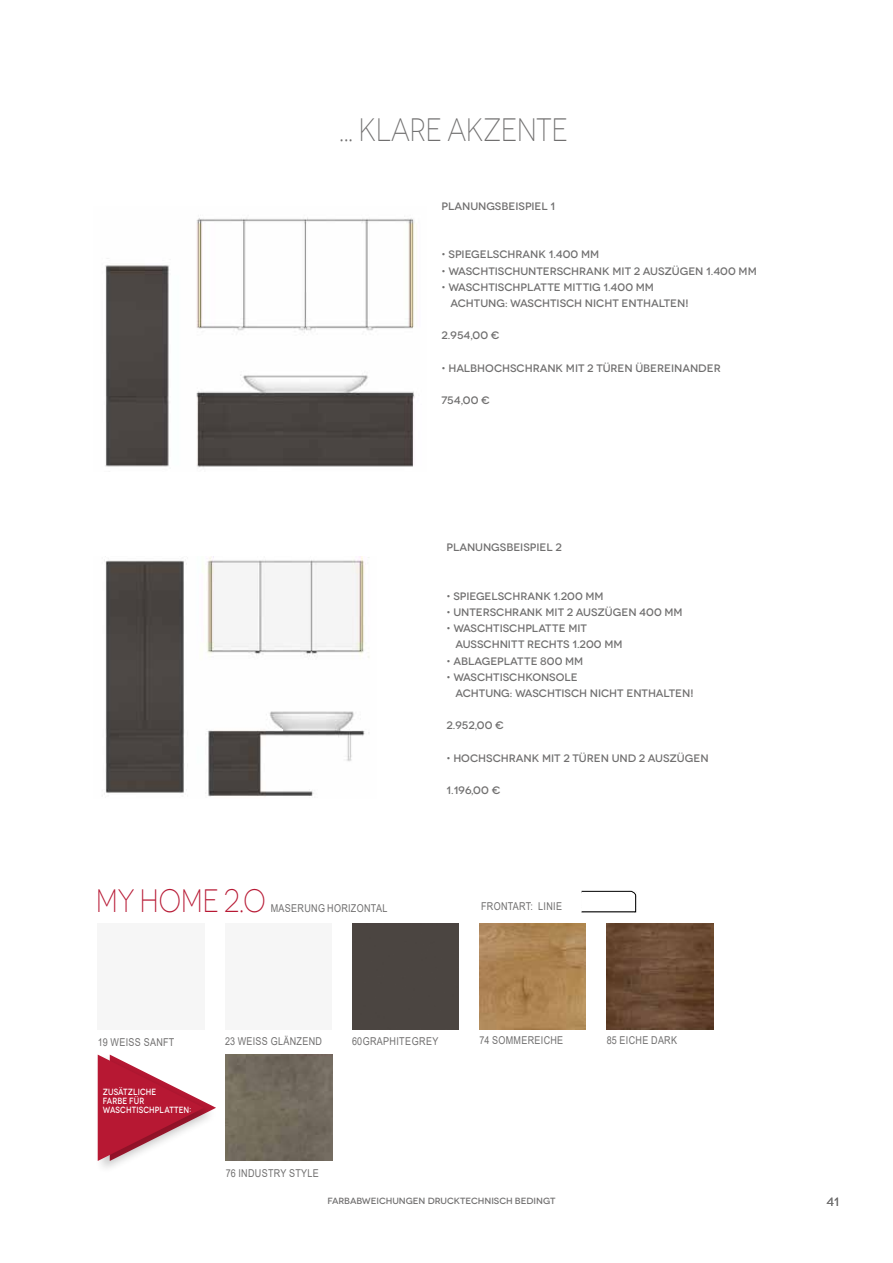
<style>
.page{position:relative;width:893px;height:1263px;background:#fff}
.page>*{position:absolute;margin:0;border:0;box-sizing:border-box;transform-origin:0 0}
.t1{font:300 32.4px "Novecentowide";letter-spacing:-.025em;color:#706f6f;scale:.83 1}
.t2{font:300 32.4px "Novecentowide";letter-spacing:-.01em;color:#b71833;scale:.83 1}
.t3{font:12px "Novecentowide";color:#706f6f}
.t4{font:500 10.8px/16.2px "Novecentowide";color:#706f6f}
.t5{font:10.8px "Arial";letter-spacing:.035em;color:#706f6f;scale:.83 1}
.t6{font:500 9px/9px "Novecentowide";letter-spacing:.015em;color:#fff;scale:.83 1}
.t7{font:500 9px "Novecentowide";letter-spacing:-.005em;color:#706f6f}
</style>
<div class="page">
<img style="left:105px;top:217px;width:310px;height:250px">
<img style="left:104px;top:556px;width:265px;height:241px">
<img style="left:479px;top:923px;width:107px;height:107px">
<img style="left:607px;top:923px;width:106px;height:107px">
<div style="left:352px;top:923px;width:106px;height:107px;background:#4b4541"></div>
<img style="left:226px;top:1054px;width:106px;height:107px">
<svg style="left:582px;top:891px;width:54px;height:21px"></svg>
<div style="left:95px;top:1052px;width:123px;height:123px;background:#000;opacity:.23"></div>
<svg style="left:98px;top:1054px;width:118px;height:107px"></svg>
<h1 class="t1" style="left:339px;top:111px;width:277px">... KLARE AKZENTE</h1>
<p class="t4" style="left:442px;top:198px;width:115px">PLANUNGSBEISPIEL 1</p>
<p class="t4" style="left:442px;top:247px;width:159px">• SPIEGELSCHRANK 1.400 MM</p>
<p class="t4" style="left:442px;top:263px;width:317px">• WASCHTISCHUNTERSCHRANK MIT 2 AUSZÜGEN 1.400 MM</p>
<p class="t4" style="left:451px;top:279px;width:239px;text-indent:-9px">• WASCHTISCHPLATTE MITTIG 1.400 MM<br>ACHTUNG: WASCHTISCH NICHT ENTHALTEN!</p>
<p class="t4" style="left:442px;top:328px;width:60px">2.954,00 €</p>
<p class="t4" style="left:442px;top:360px;width:281px">• HALBHOCHSCHRANK MIT 2 TÜREN ÜBEREINANDER</p>
<p class="t4" style="left:442px;top:392px;width:50px">754,00 €</p>
<p class="t4" style="left:446px;top:539px;width:117px">PLANUNGSBEISPIEL 2</p>
<p class="t4" style="left:446px;top:588px;width:159px">• SPIEGELSCHRANK 1.200 MM</p>
<p class="t4" style="left:446px;top:604px;width:238px">• UNTERSCHRANK MIT 2 AUSZÜGEN 400 MM</p>
<p class="t4" style="left:455px;top:620px;width:168px;text-indent:-9px">• WASCHTISCHPLATTE MIT<br>AUSSCHNITT RECHTS 1.200 MM</p>
<p class="t4" style="left:446px;top:653px;width:138px">• ABLAGEPLATTE 800 MM</p>
<p class="t4" style="left:455px;top:669px;width:239px;text-indent:-9px">• WASCHTISCHKONSOLE<br>ACHTUNG: WASCHTISCH NICHT ENTHALTEN!</p>
<p class="t4" style="left:446px;top:717px;width:59px">2.952,00 €</p>
<p class="t4" style="left:446px;top:750px;width:264px">• HOCHSCHRANK MIT 2 TÜREN UND 2 AUSZÜGEN</p>
<p class="t4" style="left:446px;top:782px;width:55px">1.196,00 €</p>
<h1 class="t2" style="left:96px;top:882px;width:206px">MY HOME 2.O</h1>
<p class="t5" style="left:271px;top:900px;width:142px">MASERUNG HORIZONTAL</p>
<p class="t5" style="left:481px;top:898px;width:99px">FRONTART: LINIE</p>
<p class="t5" style="left:98px;top:1035px;width:94px">19 WEISS SANFT</p>
<p class="t5" style="left:225px;top:1034px;width:118px">23 WEISS GLÄNZEND</p>
<p class="t6" style="left:103px;top:1087px;width:108px">ZUSÄTZLICHE<br>FARBE FÜR<br>WASCHTISCHPLATTEN:</p>
<p class="t5" style="left:226px;top:1166px;width:114px">76 INDUSTRY STYLE</p>
<p class="t5" style="left:352px;top:1034px;width:106px">60 GRAPHITE GREY</p>
<p class="t5" style="left:479px;top:1033px;width:102px">74 SOMMEREICHE</p>
<p class="t5" style="left:607px;top:1033px;width:86px">85 EICHE DARK</p>
<p class="t7" style="left:328px;top:1195px;width:229px">FARBABWEICHUNGEN DRUCKTECHNISCH BEDINGT</p>
<p class="t3" style="left:826px;top:1195px;width:14px">41</p>
</div>
